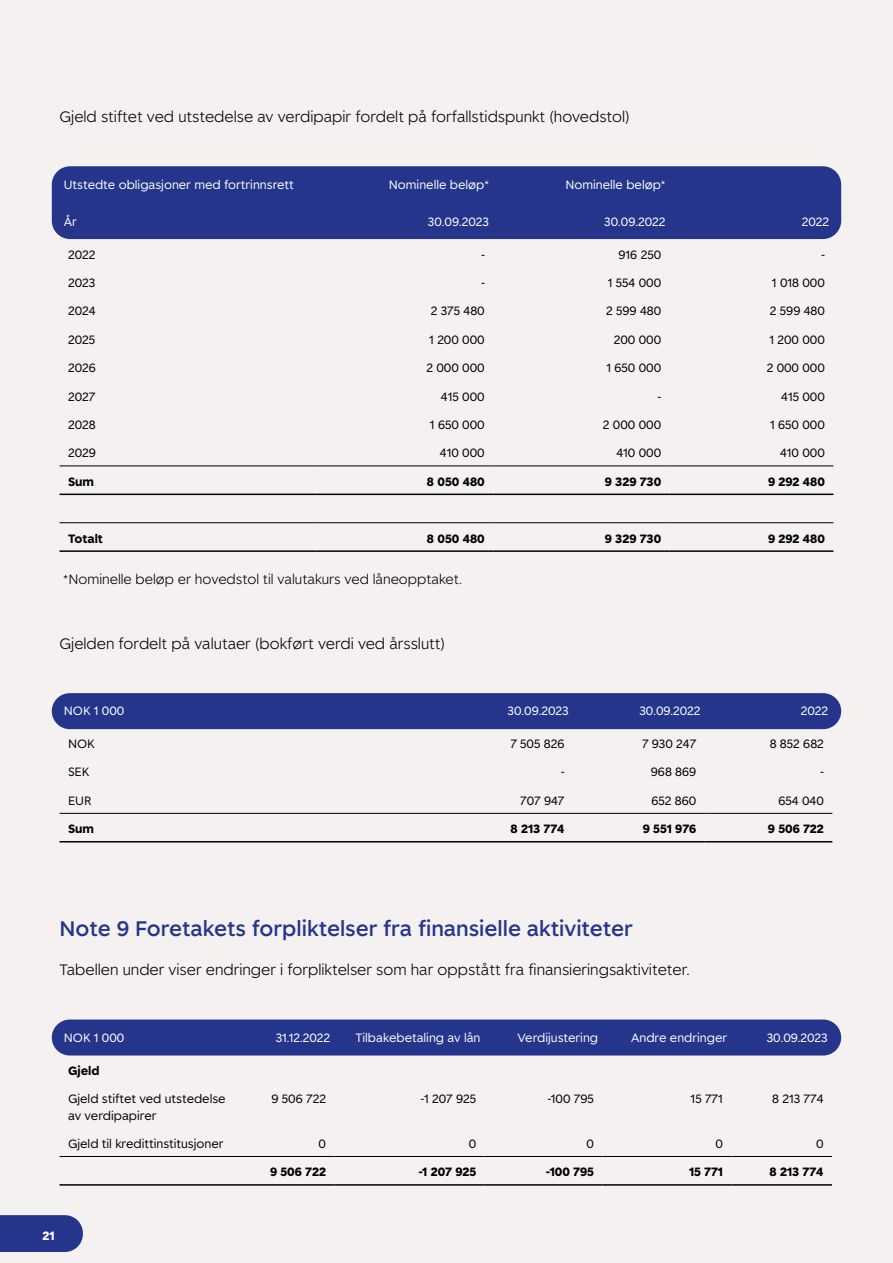
<style>
.page{position:relative;width:893px;height:1263px;background:#f4f1f0}
.page>*{position:absolute;margin:0;border:0;box-sizing:border-box;transform-origin:0 0}
.t1{font:500 21px "Spare Bank 1";color:#26358c}
.t2{font:300 15px "Spare Bank 1";color:#000}
.t3{font:300 13.5px "Spare Bank 1";color:#000}
.t4{font:12px/16.5px "Spare Bank 1";color:#000}
.t5{font:12px "Spare Bank 1";color:#fff}
.t6{font:700 12px "Spare Bank 1";color:#000}
.t7{font:700 12px "Spare Bank 1";color:#fff}
</style>
<div class="page">
<svg style="left:0;top:1215px;width:83px;height:37px;background:#303e91"></svg>
<div style="left:52px;top:166px;width:789px;height:73px;background:#26358c;border-radius:18px"></div>
<div style="left:52px;top:693px;width:789px;height:36px;background:#26358c;border-radius:18px"></div>
<div style="left:52px;top:1019px;width:789px;height:36px;background:#26358c;border-radius:18px"></div>
<hr style="left:60px;top:465px;width:257px;height:1px;background:#000">
<hr style="left:317px;top:465px;width:176px;height:1px;background:#000">
<hr style="left:493px;top:465px;width:177px;height:1px;background:#000">
<hr style="left:670px;top:465px;width:163px;height:1px;background:#000">
<hr style="left:60px;top:522px;width:257px;height:1px;background:#000">
<hr style="left:317px;top:522px;width:176px;height:1px;background:#000">
<hr style="left:493px;top:522px;width:177px;height:1px;background:#000">
<hr style="left:670px;top:522px;width:163px;height:1px;background:#000">
<hr style="left:60px;top:494px;width:257px;height:1px;background:#000">
<hr style="left:317px;top:494px;width:176px;height:1px;background:#000">
<hr style="left:493px;top:494px;width:177px;height:1px;background:#000">
<hr style="left:670px;top:494px;width:163px;height:1px;background:#000">
<hr style="left:60px;top:550px;width:257px;height:2px;background:#000">
<hr style="left:317px;top:550px;width:176px;height:2px;background:#000">
<hr style="left:493px;top:550px;width:177px;height:2px;background:#000">
<hr style="left:670px;top:550px;width:163px;height:2px;background:#000">
<hr style="left:60px;top:813px;width:378px;height:1px;background:#000">
<hr style="left:438px;top:813px;width:135px;height:1px;background:#000">
<hr style="left:573px;top:813px;width:132px;height:1px;background:#000">
<hr style="left:705px;top:813px;width:127px;height:1px;background:#000">
<hr style="left:60px;top:841px;width:378px;height:1px;background:#000">
<hr style="left:438px;top:841px;width:135px;height:1px;background:#000">
<hr style="left:573px;top:841px;width:132px;height:1px;background:#000">
<hr style="left:705px;top:841px;width:127px;height:1px;background:#000">
<hr style="left:60px;top:1156px;width:188px;height:1px;background:#000">
<hr style="left:248px;top:1156px;width:86px;height:1px;background:#000">
<hr style="left:334px;top:1156px;width:151px;height:1px;background:#000">
<hr style="left:485px;top:1156px;width:117px;height:1px;background:#000">
<hr style="left:602px;top:1156px;width:129px;height:1px;background:#000">
<hr style="left:731px;top:1156px;width:101px;height:1px;background:#000">
<hr style="left:60px;top:1184px;width:188px;height:2px;background:#000">
<hr style="left:248px;top:1184px;width:86px;height:2px;background:#000">
<hr style="left:334px;top:1184px;width:151px;height:2px;background:#000">
<hr style="left:485px;top:1184px;width:117px;height:2px;background:#000">
<hr style="left:602px;top:1184px;width:129px;height:2px;background:#000">
<hr style="left:731px;top:1184px;width:101px;height:2px;background:#000">
<p class="t2" style="left:60px;top:107px;width:572px">Gjeld stiftet ved utstedelse av verdipapir fordelt på forfallstidspunkt (hovedstol)</p>
<p class="t5" style="left:64px;top:177px;width:232px">Utstedte obligasjoner med fortrinnsrett</p>
<p class="t5" style="left:389px;top:177px;width:102px">Nominelle beløp*</p>
<p class="t5" style="left:565px;top:177px;width:102px">Nominelle beløp*</p>
<p class="t5" style="left:64px;top:214px;width:15px">År</p>
<p class="t5" style="left:428px;top:214px;width:63px">30.09.2023</p>
<p class="t5" style="left:604px;top:214px;width:63px">30.09.2022</p>
<p class="t5" style="left:802px;top:214px;width:29px">2022</p>
<p class="t4" style="left:68px;top:246px;width:29px">2022</p>
<p class="t4" style="left:481px;top:246px;width:5px">-</p>
<p class="t4" style="left:618px;top:246px;width:44px">916 250</p>
<p class="t4" style="left:822px;top:246px;width:5px">-</p>
<p class="t4" style="left:68px;top:274px;width:29px">2023</p>
<p class="t4" style="left:481px;top:274px;width:5px">-</p>
<p class="t4" style="left:608px;top:274px;width:55px">1 554 000</p>
<p class="t4" style="left:772px;top:274px;width:55px">1 018 000</p>
<p class="t4" style="left:68px;top:302px;width:29px">2024</p>
<p class="t4" style="left:431px;top:302px;width:56px">2 375 480</p>
<p class="t4" style="left:606px;top:302px;width:57px">2 599 480</p>
<p class="t4" style="left:770px;top:302px;width:57px">2 599 480</p>
<p class="t4" style="left:68px;top:331px;width:29px">2025</p>
<p class="t4" style="left:429px;top:331px;width:57px">1 200 000</p>
<p class="t4" style="left:614px;top:331px;width:49px">200 000</p>
<p class="t4" style="left:769px;top:331px;width:57px">1 200 000</p>
<p class="t4" style="left:68px;top:359px;width:29px">2026</p>
<p class="t4" style="left:426px;top:359px;width:60px">2 000 000</p>
<p class="t4" style="left:606px;top:359px;width:56px">1 650 000</p>
<p class="t4" style="left:767px;top:359px;width:60px">2 000 000</p>
<p class="t4" style="left:68px;top:388px;width:29px">2027</p>
<p class="t4" style="left:441px;top:388px;width:45px">415 000</p>
<p class="t4" style="left:658px;top:388px;width:5px">-</p>
<p class="t4" style="left:781px;top:388px;width:45px">415 000</p>
<p class="t4" style="left:68px;top:416px;width:29px">2028</p>
<p class="t4" style="left:430px;top:416px;width:56px">1 650 000</p>
<p class="t4" style="left:603px;top:416px;width:60px">2 000 000</p>
<p class="t4" style="left:770px;top:416px;width:56px">1 650 000</p>
<p class="t4" style="left:68px;top:444px;width:29px">2029</p>
<p class="t4" style="left:440px;top:444px;width:46px">410 000</p>
<p class="t4" style="left:616px;top:444px;width:46px">410 000</p>
<p class="t4" style="left:780px;top:444px;width:46px">410 000</p>
<p class="t6" style="left:68px;top:474px;width:27px">Sum</p>
<p class="t6" style="left:427px;top:474px;width:59px">8 050 480</p>
<p class="t6" style="left:605px;top:474px;width:58px">9 329 730</p>
<p class="t6" style="left:768px;top:474px;width:58px">9 292 480</p>
<p class="t6" style="left:68px;top:530px;width:36px">Totalt</p>
<p class="t6" style="left:427px;top:530px;width:59px">8 050 480</p>
<p class="t6" style="left:605px;top:530px;width:58px">9 329 730</p>
<p class="t6" style="left:768px;top:530px;width:58px">9 292 480</p>
<p class="t3" style="left:63px;top:570px;width:400px">*Nominelle beløp er hovedstol til valutakurs ved låneopptaket.</p>
<p class="t2" style="left:60px;top:633px;width:387px">Gjelden fordelt på valutaer (bokført verdi ved årsslutt)</p>
<p class="t5" style="left:64px;top:703px;width:62px">NOK 1 000</p>
<p class="t5" style="left:508px;top:703px;width:63px">30.09.2023</p>
<p class="t5" style="left:639px;top:703px;width:63px">30.09.2022</p>
<p class="t5" style="left:801px;top:703px;width:29px">2022</p>
<p class="t4" style="left:68px;top:735px;width:28px">NOK</p>
<p class="t4" style="left:510px;top:735px;width:56px">7 505 826</p>
<p class="t4" style="left:642px;top:735px;width:56px">7 930 247</p>
<p class="t4" style="left:770px;top:735px;width:56px">8 852 682</p>
<p class="t4" style="left:68px;top:763px;width:23px">SEK</p>
<p class="t4" style="left:561px;top:763px;width:5px">-</p>
<p class="t4" style="left:651px;top:763px;width:47px">968 869</p>
<p class="t4" style="left:820px;top:763px;width:5px">-</p>
<p class="t4" style="left:68px;top:792px;width:25px">EUR</p>
<p class="t4" style="left:520px;top:792px;width:46px">707 947</p>
<p class="t4" style="left:651px;top:792px;width:46px">652 860</p>
<p class="t4" style="left:778px;top:792px;width:47px">654 040</p>
<p class="t6" style="left:68px;top:821px;width:27px">Sum</p>
<p class="t6" style="left:511px;top:821px;width:55px">8 213 774</p>
<p class="t6" style="left:643px;top:821px;width:55px">9 551 976</p>
<p class="t6" style="left:768px;top:821px;width:57px">9 506 722</p>
<h1 class="t1" style="left:60px;top:915px;width:575px">Note 9 Foretakets forpliktelser fra finansielle aktiviteter</h1>
<p class="t2" style="left:60px;top:960px;width:632px">Tabellen under viser endringer i forpliktelser som har oppstått fra finansieringsaktiviteter.</p>
<p class="t5" style="left:64px;top:1030px;width:62px">NOK 1 000</p>
<p class="t5" style="left:276px;top:1030px;width:56px">31.12.2022</p>
<p class="t5" style="left:355px;top:1030px;width:127px">Tilbakebetaling av lån</p>
<p class="t5" style="left:517px;top:1030px;width:82px">Verdijustering</p>
<p class="t5" style="left:631px;top:1030px;width:98px">Andre endringer</p>
<p class="t5" style="left:767px;top:1030px;width:63px">30.09.2023</p>
<p class="t6" style="left:68px;top:1062px;width:33px">Gjeld</p>
<p class="t4" style="left:68px;top:1090px;width:159px">Gjeld stiftet ved utstedelse av verdipapirer</p>
<p class="t4" style="left:271px;top:1090px;width:56px">9 506 722</p>
<p class="t4" style="left:421px;top:1090px;width:57px">-1 207 925</p>
<p class="t4" style="left:548px;top:1090px;width:48px">-100 795</p>
<p class="t4" style="left:691px;top:1090px;width:34px">15 771</p>
<p class="t4" style="left:772px;top:1090px;width:53px">8 213 774</p>
<p class="t4" style="left:68px;top:1135px;width:157px">Gjeld til kredittinstitusjoner</p>
<p class="t4" style="left:319px;top:1135px;width:9px">0</p>
<p class="t4" style="left:469px;top:1135px;width:9px">0</p>
<p class="t4" style="left:586px;top:1135px;width:9px">0</p>
<p class="t4" style="left:715px;top:1135px;width:9px">0</p>
<p class="t4" style="left:816px;top:1135px;width:9px">0</p>
<p class="t6" style="left:270px;top:1164px;width:57px">9 506 722</p>
<p class="t6" style="left:419px;top:1164px;width:59px">-1 207 925</p>
<p class="t6" style="left:546px;top:1164px;width:49px">-100 795</p>
<p class="t6" style="left:689px;top:1164px;width:35px">15 771</p>
<p class="t6" style="left:770px;top:1164px;width:55px">8 213 774</p>
<p class="t7" style="left:43px;top:1228px;width:14px">21</p>
</div>
